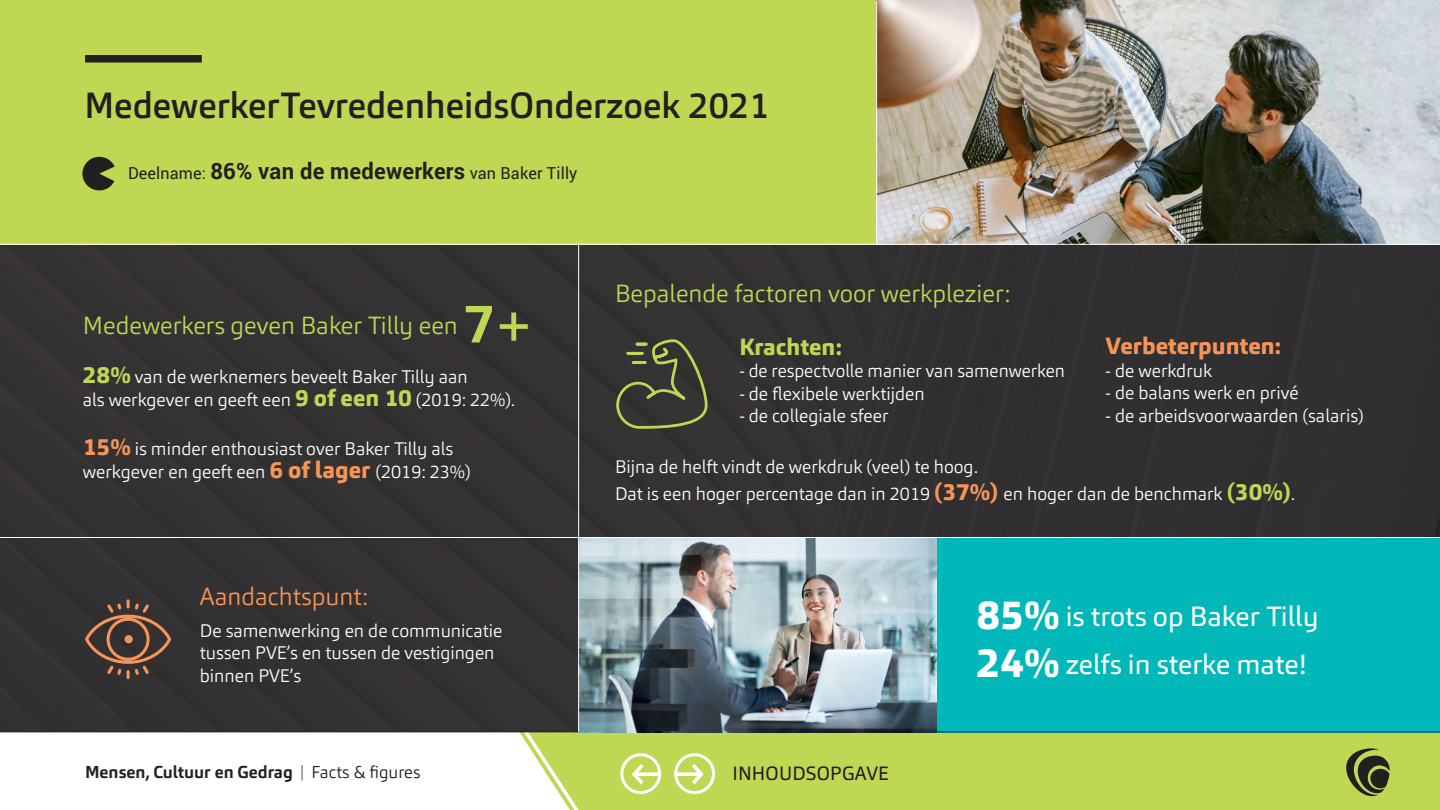
<style>
.page{position:relative;width:1440px;height:810px;background:#fff}
.page>*{position:absolute;margin:0;border:0;box-sizing:border-box;transform-origin:0 0}
.t1{font:500 36px "Carnac";color:#231f20}
.t2{font:27.53px "Carnac";color:#fff}
.t3{font:300 24.53px "Carnac";color:#bfd854}
.t4{font:300 24.53px "Carnac";color:#f79558}
.t5{font:800 23.25px "Carnac";color:#f79558}
.t6{font:800 23.25px "Carnac";color:#bfd854}
.t7{font:18.98px "Carnac";letter-spacing:.01em;color:#231f20}
.t8{font:300 18px/22.5px "Carnac";color:#fff}
.t9{font:700 17.02px "Carnac";color:#231f20}
.SUBHEAD_1{font:16.5px "Roboto";letter-spacing:.01em;color:#231f20}
.s1{font-weight:700;font-size:22.5px}
.s2{font-weight:700;font-size:54px}
.s3{font-weight:800;font-size:23.25px;color:#bfd854}
.s4{font-weight:800;font-size:23.25px;color:#f79558}
.s5{font-weight:100}
.s6{font-weight:300}
.s7{font-weight:800;font-size:40.42px}
</style>
<div class="page">
<div style="left:0;top:0;width:1440px;height:732px;background:#333132"></div>
<div style="left:496px;top:732px;width:944px;height:78px;background:#bfd854"></div>
<svg style="left:0;top:732px;width:579px;height:78px"></svg>
<div style="left:620px;top:753px;width:41px;height:41px;border:3px solid #fff;border-radius:50%"></div>
<svg style="left:632px;top:764px;width:27px;height:20px"></svg>
<div style="left:674px;top:753px;width:41px;height:41px;border:3px solid #fff;border-radius:50%"></div>
<svg style="left:677px;top:764px;width:27px;height:20px"></svg>
<svg style="left:1346px;top:748px;width:44px;height:48px"></svg>
<div style="left:0;top:0;width:876px;height:244px;background:#bfd854"></div>
<div style="left:85px;top:55px;width:117px;height:8px;background:#231f20"></div>
<img style="left:876px;top:0;width:564px;height:244px">
<svg style="left:82px;top:156px;width:33px;height:35px"></svg>
<hr style="left:0;top:244px;width:1440px;height:1px;background:#fff">
<hr style="left:876px;top:1px;width:1px;height:243px;background:#fff">
<svg style="left:616px;top:339px;width:92px;height:90px"></svg>
<svg style="left:85px;top:599px;width:86px;height:81px"></svg>
<div style="left:125px;top:635px;width:8px;height:8px;background:#f79558;border-radius:50%"></div>
<div style="left:579px;top:538px;width:861px;height:194px;background:#00b8b9"></div>
<hr style="left:0;top:731px;width:1440px;height:1px;background:#231f20">
<img style="left:578px;top:538px;width:359px;height:194px">
<hr style="left:0;top:537px;width:1440px;height:1px;background:#fff">
<hr style="left:578px;top:244px;width:1px;height:487px;background:#fff">
<p class="t1" style="left:84px;top:83px;width:686px">MedewerkerTevredenheidsOnderzoek 2021</p>
<p class="SUBHEAD_1" style="left:128px;top:162px;width:451px">Deelname: <span class="s1">86% van de medewerkers</span> van Baker Tilly</p>
<p class="t3" style="left:83px;top:310px;width:451px">Medewerkers geven Baker Tilly een <span class="s2">7+</span></p>
<p class="t8" style="left:83px;top:366px;width:434px"><span class="s3">28%</span> van de werknemers beveelt Baker Tilly aan<br>als werkgever en geeft een <span class="s3">9 of een 10</span> (2019: 22%).</p>
<p class="t8" style="left:83px;top:438px;width:389px"><span class="s4">15%</span> is minder enthousiast over Baker Tilly als werkgever en geeft een <span class="s4">6 of lager</span> (2019: 23%)</p>
<p class="t4" style="left:200px;top:581px;width:170px">Aandachtspunt:</p>
<p class="t8" style="left:200px;top:619px;width:304px">De samenwerking en de communicatie tussen PVE’s en tussen de vestigingen binnen PVE’s</p>
<p class="t9" style="left:85px;top:761px;width:337px">Mensen, Cultuur en Gedrag <span class="s5">|</span> <span class="s6">Facts &amp; figures</span></p>
<p class="t3" style="left:615px;top:278px;width:397px">Bepalende factoren voor werkplezier:</p>
<p class="t6" style="left:739px;top:332px;width:104px">Krachten:</p>
<p class="t8" style="left:739px;top:360px;width:327px">- de respectvolle manier van samenwerken</p>
<p class="t8" style="left:739px;top:382px;width:187px">- de flexibele werktijden</p>
<p class="t8" style="left:739px;top:405px;width:151px">- de collegiale sfeer</p>
<p class="t5" style="left:1106px;top:331px;width:177px">Verbeterpunten:</p>
<p class="t8" style="left:1106px;top:359px;width:108px">- de werkdruk</p>
<p class="t8" style="left:1106px;top:382px;width:195px">- de balans werk en privé</p>
<p class="t8" style="left:1106px;top:404px;width:260px">- de arbeidsvoorwaarden (salaris)</p>
<p class="t8" style="left:615px;top:453px;width:681px;line-height:27px">Bijna de helft vindt de werkdruk (veel) te hoog.<br>Dat is een hoger percentage dan in 2019 <span class="s4">(37%)</span> en hoger dan de benchmark <span class="s3">(30%)</span>.</p>
<p class="t7" style="left:732px;top:761px;width:158px">INHOUDSOPGAVE</p>
<p class="t2" style="left:976px;top:599px;width:344px"><span class="s7">85%</span> is trots op Baker Tilly</p>
<p class="t2" style="left:976px;top:646px;width:332px"><span class="s7">24%</span> zelfs in sterke mate!</p>
</div>
